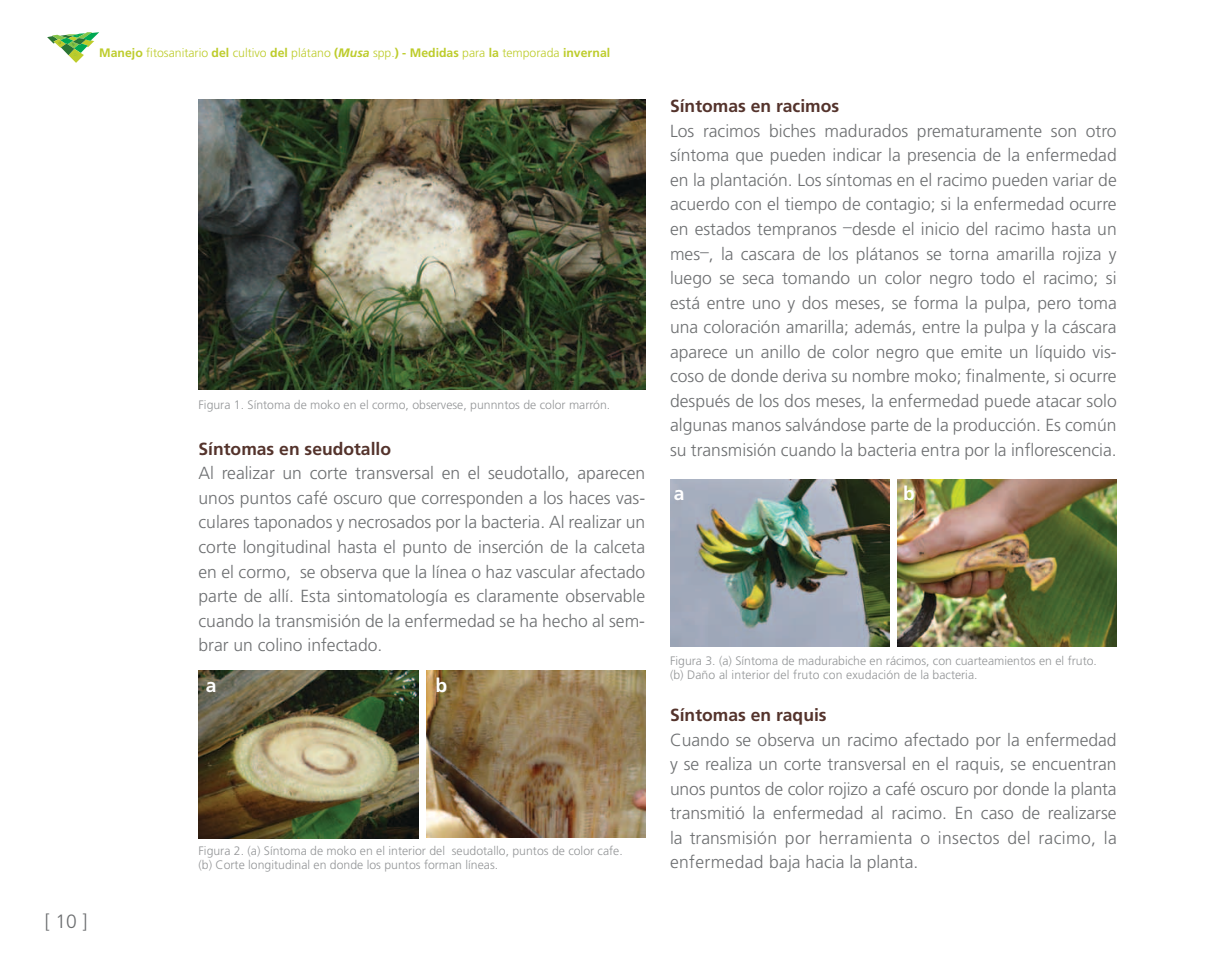
<style>
.page{position:relative;width:1216px;height:968px;background:#fff}
.page>*{position:absolute;margin:0;border:0;box-sizing:border-box;transform-origin:0 0}
.t1{font:300 19.25px "Frutiger LT Std";color:#6d6f71}
.t2{font:700 19.25px "Frutiger LT Std";color:#fff}
.t3{font:300 17.5px/24.5px "Frutiger LT Std";color:#6d6f71;text-align:justify}
.t4{font:700 17.5px "Frutiger LT Std";color:#54332c}
.t5{font:300 12.25px/14px "Frutiger LT Std";color:#949698}
.t6{font:300 12.25px "Frutiger LT Std";color:#bdcc2b}
.s1{font-weight:700}
.s2{font-weight:700;font-style:italic}
</style>
<div class="page">
<svg style="left:47px;top:32px;width:52px;height:31px"></svg>
<img style="left:198px;top:99px;width:447px;height:290px">
<img style="left:198px;top:670px;width:220px;height:168px">
<img style="left:427px;top:670px;width:218px;height:167px">
<img style="left:670px;top:479px;width:219px;height:167px">
<img style="left:897px;top:479px;width:219px;height:167px">
<p class="t6" style="left:99px;top:46px;width:512px"><span class="s1">Manejo</span> fitosanitario <span class="s1">del</span> cultivo <span class="s1">del</span> plátano <span class="s1">(</span><span class="s2">Musa</span> spp.<span class="s1">) - Medidas</span> para <span class="s1">la</span> temporada <span class="s1">invernal</span></p>
<p class="t1" style="left:45px;top:910px;width:44px">[ 10 ]</p>
<p class="t5" style="left:198px;top:397px;width:413px">Figura 1. Síntoma de moko en el cormo, observese, punnntos de color marrón.</p>
<p class="t4" style="left:198px;top:438px;width:194px">Síntomas en seudotallo</p>
<p class="t3" style="left:198px;top:461px;width:448px">Al realizar un corte transversal en el seudotallo, aparecen unos puntos café oscuro que corresponden a los haces vas&shy;culares taponados y necrosados por la bacteria. Al realizar un corte longitudinal hasta el punto de inserción de la calceta en el cormo, se observa que la línea o haz vascular afectado parte de allí. Esta sintomatología es claramente observable cuando la transmisión de la enfermedad se ha hecho al sem&shy;brar un colino infectado.</p>
<p class="t2" style="left:206px;top:674px;width:12px">a</p>
<p class="t2" style="left:435px;top:674px;width:13px">b</p>
<p class="t5" style="left:198px;top:843px;width:426px">Figura 2. (a) Síntoma de moko en el interior del seudotallo, puntos de color cafe. (b) Corte longitudinal en donde los puntos forman líneas.</p>
<p class="t4" style="left:670px;top:96px;width:171px">Síntomas en racimos</p>
<p class="t3" style="left:670px;top:119px;width:448px">Los racimos biches madurados prematuramente son otro síntoma que pueden indicar la presencia de la enfermedad en la plantación. Los síntomas en el racimo pueden variar de acuerdo con el tiempo de contagio; si la enfermedad ocurre en estados tempranos</p>
<p class="t3" style="left:843px;top:208px;width:10px">_</p>
<p class="t3" style="left:852px;top:217px;width:266px">desde el inicio del racimo hasta un</p>
<p class="t3" style="left:670px;top:241px;width:448px;text-indent:39px">, la cascara de los plátanos se torna amarilla rojiza y luego se seca tomando un color negro todo el racimo; si está entre uno y dos meses, se forma la pulpa, pero toma una coloración amarilla; además, entre la pulpa y la cáscara aparece un anillo de color negro que emite un líquido vis&shy;coso de donde deriva su nombre moko; finalmente, si ocurre después de los dos meses, la enfermedad puede atacar solo algunas manos salvándose parte de la producción. Es común su transmisión cuando la bacteria entra por la inflorescencia.</p>
<p class="t3" style="left:670px;top:241px;width:32px">mes</p>
<p class="t3" style="left:700px;top:233px;width:10px">_</p>
<p class="t2" style="left:673px;top:481px;width:12px">a</p>
<p class="t2" style="left:903px;top:481px;width:13px">b</p>
<p class="t5" style="left:670px;top:654px;width:428px">Figura 3. (a) Síntoma de madurabiche en rácimos, con cuarteamientos en el fruto. (b) Daño al interior del fruto con exudación de la bacteria.</p>
<p class="t4" style="left:670px;top:704px;width:158px">Síntomas en raquis</p>
<p class="t3" style="left:670px;top:727px;width:448px">Cuando se observa un racimo afectado por la enfermedad y se realiza un corte transversal en el raquis, se encuentran unos puntos de color rojizo a café oscuro por donde la planta transmitió la enfermedad al racimo. En caso de realizarse la transmisión por herramienta o insectos del racimo, la enfermedad baja hacia la planta.</p>
</div>
